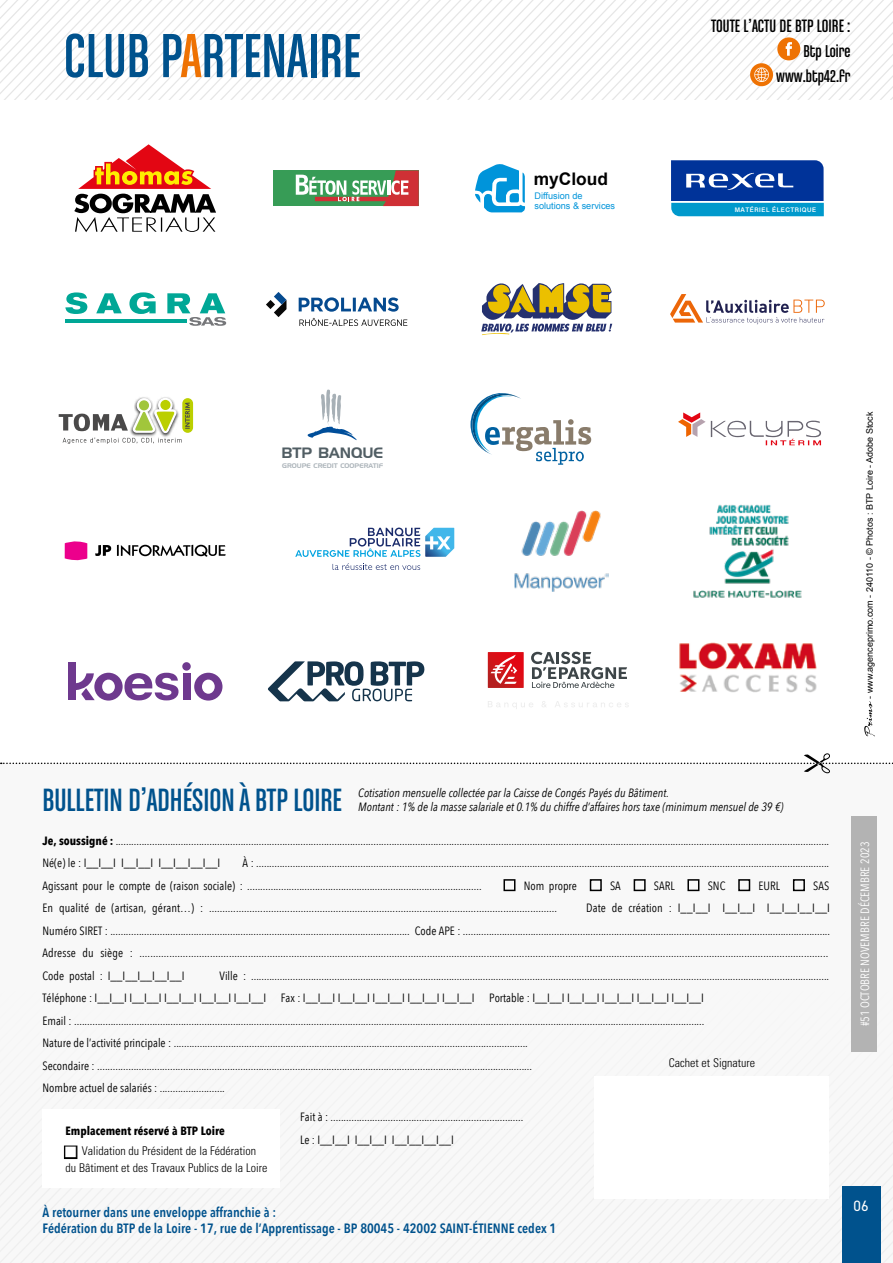
<style>
.page{position:relative;width:893px;height:1263px;background:#fff}
.page>*{position:absolute;margin:0;border:0;box-sizing:border-box;transform-origin:0 0}
.t1{font:66.15px "Chalet Comprime Cologne Eighty";color:#00528d}
.t2{font:34.2px "Chalet Comprime Cologne Eighty";color:#00528d}
.t3{font:19.05px "Chalet Comprime Cologne Eighty";color:#000}
.t4{font:18.3px "Chalet Comprime Cologne Eighty";color:#000}
.t5{font:700 17.4px "Arial";color:#000}
.t6{font:15px "DIN2014";color:#fff}
.t7{font:14.55px "Handel Gothic BT";color:#515e64}
.t8{font:600 13.5px/16.2px "Avenir Next Condensed";color:#00528d}
.t9{font:12px/22.5px "Avenir Next Condensed";color:#000}
.t10{font:italic 12px/14.4px "Avenir Next Condensed";color:#000}
.t11{font:300 condensed 12px/16.5px "Univers LT Std";color:#000;text-align:center}
.t12{font:12px "Avenir Next Condensed";color:#fff}
.t13{font:700 12px "Avenir Next Condensed";color:#000}
.t14{font:9.15px/10.5px "Arial";color:#0094da}
.t15{font:9px "Arial";color:#000}
.t16{font:700 6.75px "Grantha Sangam MN";letter-spacing:.08em;color:#fff}
.t17{font:6.45px "Handel Gothic BT";color:#acb4ba}
.s1{color:#ee7203}
.s2{font-weight:700}
</style>
<div class="page">
<svg style="left:864px;top:701px;width:11px;height:35px"></svg>
<div style="left:0;top:763px;width:893px;height:500px;background:#f8f8f8"></div>
<div style="left:842px;top:1186px;width:38px;height:77px;background:#00528d"></div>
<div style="left:595px;top:1076px;width:234px;height:123px;background:#fff"></div>
<div style="left:43px;top:1109px;width:237px;height:79px;background:#fff"></div>
<div style="left:852px;top:816px;width:25px;height:236px;background:#b3b3b3"></div>
<svg style="left:1px;top:753px;width:892px;height:20px"></svg>
<svg style="left:0;top:0;width:893px;height:100px"></svg>
<div style="left:69px;top:662px;width:7px;height:38px;background:#6e398e"></div>
<div style="left:183px;top:673px;width:7px;height:27px;background:#6e398e"></div>
<div style="left:182px;top:662px;width:9px;height:9px;background:#6e398e;border-radius:50%"></div>
<svg style="left:194px;top:673px;width:28px;height:27px"></svg>
<svg style="left:76px;top:673px;width:103px;height:27px"></svg>
<svg style="left:268px;top:661px;width:156px;height:40px"></svg>
<svg style="left:488px;top:701px;width:45px;height:8px"></svg>
<svg style="left:542px;top:701px;width:4px;height:6px"></svg>
<svg style="left:555px;top:701px;width:74px;height:6px"></svg>
<svg style="left:488px;top:652px;width:36px;height:36px"></svg>
<svg style="left:531px;top:652px;width:96px;height:36px"></svg>
<img style="left:679px;top:642px;width:138px;height:51px">
<svg style="left:65px;top:541px;width:22px;height:20px"></svg>
<svg style="left:117px;top:545px;width:109px;height:12px"></svg>
<svg style="left:95px;top:545px;width:16px;height:11px"></svg>
<svg style="left:295px;top:528px;width:159px;height:29px"></svg>
<svg style="left:333px;top:563px;width:87px;height:7px"></svg>
<img style="left:693px;top:504px;width:109px;height:94px">
<img style="left:515px;top:510px;width:93px;height:81px">
<svg style="left:307px;top:389px;width:50px;height:51px"></svg>
<svg style="left:470px;top:393px;width:121px;height:72px"></svg>
<div style="left:129px;top:396px;width:29px;height:41px;background:#000;opacity:.85"></div>
<div style="left:151px;top:396px;width:28px;height:41px;background:#000;opacity:.85"></div>
<div style="left:182px;top:398px;width:11px;height:35px;background:#bbcf00;border-radius:5px"></div>
<svg style="left:59px;top:398px;width:131px;height:46px"></svg>
<svg style="left:678px;top:412px;width:143px;height:33px"></svg>
<hr style="left:65px;top:320px;width:122px;height:3px;background:#00a796">
<svg style="left:65px;top:292px;width:22px;height:22px"></svg>
<svg style="left:96px;top:293px;width:26px;height:20px"></svg>
<svg style="left:129px;top:292px;width:27px;height:22px"></svg>
<svg style="left:167px;top:293px;width:59px;height:33px"></svg>
<svg style="left:266px;top:292px;width:21px;height:25px"></svg>
<svg style="left:299px;top:297px;width:100px;height:15px"></svg>
<svg style="left:299px;top:318px;width:108px;height:8px"></svg>
<svg style="left:481px;top:283px;width:131px;height:52px"></svg>
<svg style="left:670px;top:294px;width:155px;height:30px"></svg>
<svg style="left:74px;top:144px;width:142px;height:88px"></svg>
<svg style="left:475px;top:164px;width:51px;height:48px"></svg>
<div style="left:273px;top:170px;width:146px;height:36px;background:#379c56"></div>
<svg style="left:296px;top:170px;width:123px;height:36px"></svg>
<svg style="left:671px;top:160px;width:153px;height:56px;background:#1d62b0"></svg>
<h1 class="t1" style="left:64px;top:19px;width:299px">CLUB P<span class="s1">A</span>RTENAIRE</h1>
<h3 class="t5" style="left:534px;top:167px;width:76px">myCloud</h3>
<p class="t14" style="left:534px;top:190px;width:82px">Diffusion de solutions &amp; services</p>
<h3 class="t3" style="left:711px;top:16px;width:141px">TOUTE L’ACTU DE BTP LOIRE :</h3>
<h3 class="t4" style="left:803px;top:41px;width:48px">Btp Loire</h3>
<h3 class="t4" style="left:776px;top:66px;width:76px">www.btp42.fr</h3>
<p class="t16" style="left:735px;top:205px;width:83px">MATÉRIEL ÉLECTRIQUE</p>
<p class="t7" style="left:281px;top:444px;width:104px">BTP BANQUE</p>
<p class="t17" style="left:282px;top:462px;width:102px">GROUPE CREDIT COOPERATIF</p>
<p class="t15" style="left:864px;top:699px;width:288px;rotate:-90deg">- www.agenceprimo.com - 240110 - © Photos : BTP Loire - Adobe Stock</p>
<h2 class="t2" style="left:43px;top:781px;width:301px">BULLETIN D’ADHÉSION À BTP LOIRE</h2>
<p class="t10" style="left:358px;top:785px;width:427px">Cotisation mensuelle collectée par la Caisse de Congés Payés du Bâtiment.<br>Montant : 1% de la masse salariale et 0.1% du chiffre d’affaires hors taxe (minimum mensuel de 39 €)</p>
<p class="t9" style="left:43px;top:829px;width:788px"><span class="s2">Je, soussigné :</span> ..................................................................................................................................................................................................................................................................................<br>Né(e) le : I__I__I I__I__I I__I__I__I__I</p>
<p class="t9" style="left:43px;top:851px;width:788px;text-indent:200px">À : ............................................................................................................................................................................................................................<br>Agissant pour le compte de (raison sociale) : ..........................................................................................</p>
<p class="t9" style="left:524px;top:874px;width:55px">Nom propre</p>
<p class="t9" style="left:610px;top:874px;width:12px">SA</p>
<p class="t9" style="left:654px;top:874px;width:22px">SARL</p>
<p class="t9" style="left:708px;top:874px;width:19px">SNC</p>
<p class="t9" style="left:758px;top:874px;width:23px">EURL</p>
<p class="t9" style="left:813px;top:874px;width:17px">SAS</p>
<p class="t9" style="left:43px;top:896px;width:516px">En qualité de (artisan, gérant…) : .................................................................................................................................</p>
<p class="t9" style="left:43px;top:896px;width:789px;text-indent:544px">Date de création : I__I__I I__I__I I__I__I__I__I Numéro SIRET : ................................................................................................................... Code APE : .............................................................................................................................................<br>Adresse du siège : ..............................................................................................................................................................................................................................................................<br>Code postal : I__I__I__I__I__I</p>
<p class="t9" style="left:43px;top:964px;width:788px;text-indent:177px">Ville : ..............................................................................................................................................................................................................................<br>Téléphone : I__I__I I__I__I I__I__I I__I__I I__I__I Fax : I__I__I I__I__I I__I__I I__I__I I__I__I Portable : I__I__I I__I__I I__I__I I__I__I I__I__I<br>Email : ..................................................................................................................................................................................................................................................<br>Nature de l’activité principale : ........................................................................................................................................<br>Secondaire : .......................................................................................................................................................................<br>Nombre actuel de salariés : .........................</p>
<p class="t9" style="left:300px;top:1105px;width:225px">Fait à : ..........................................................................<br>Le : I__I__I I__I__I I__I__I__I__I</p>
<p class="t11" style="left:669px;top:1054px;width:88px">Cachet et Signature</p>
<p class="t13" style="left:65px;top:1123px;width:161px">Emplacement réservé à BTP Loire</p>
<p class="t11" style="left:65px;top:1143px;width:203px">Validation du Président de la Fédération<br>du Bâtiment et des Travaux Publics de la Loire</p>
<p class="t12" style="left:855px;top:1026px;width:186px;rotate:-90deg">#51 OCTOBRE NOVEMBRE DÉCEMBRE 2023</p>
<p class="t8" style="left:43px;top:1204px;width:515px">À retourner dans une enveloppe affranchie à :<br>Fédération du BTP de la Loire - 17, rue de l’Apprentissage - BP 80045 - 42002 SAINT-ÉTIENNE cedex 1</p>
<p class="t6" style="left:854px;top:1196px;width:16px">06</p>
</div>
